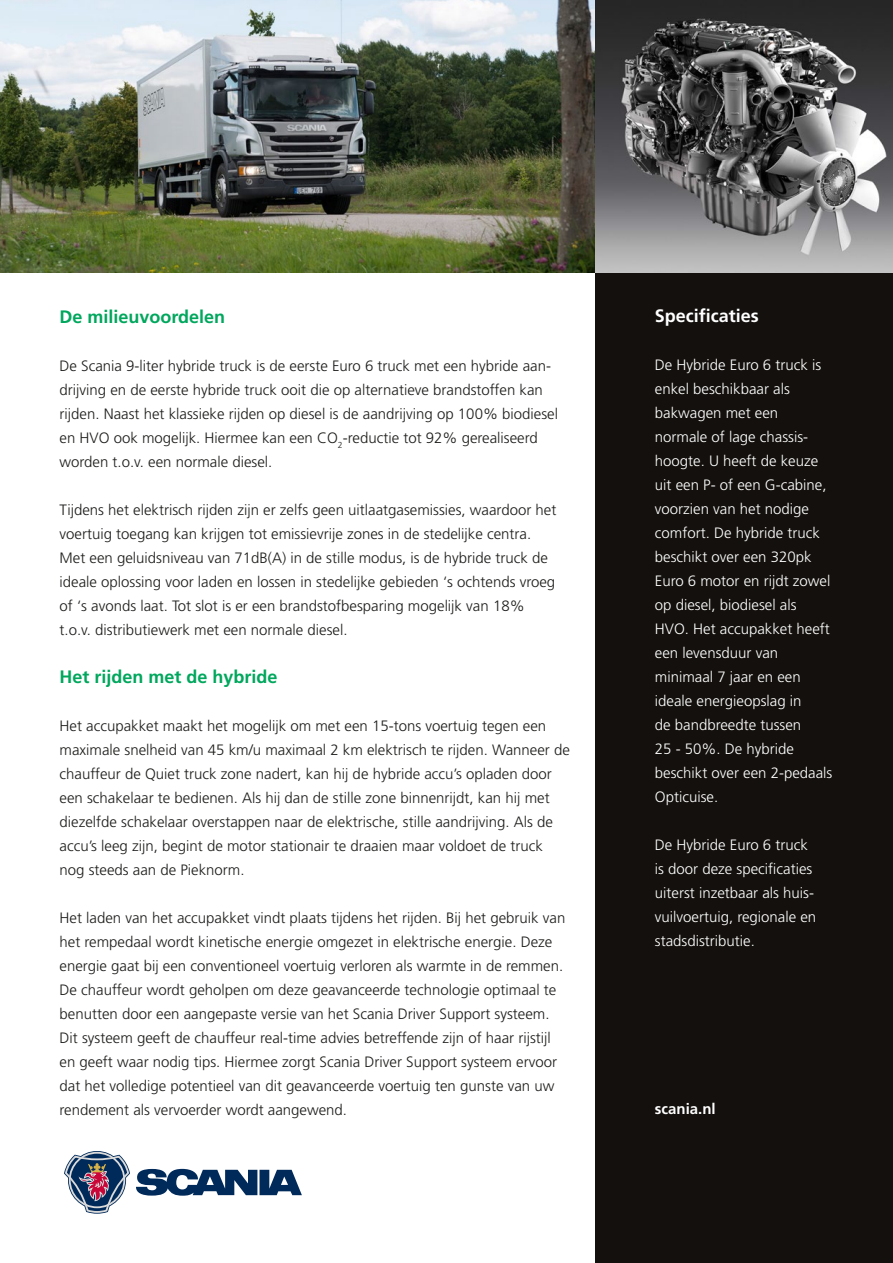
<style>
.page{position:relative;width:893px;height:1263px;background:#fff}
.page>*{position:absolute;margin:0;border:0;box-sizing:border-box;transform-origin:0 0}
.t1{font:700 18px "Frutiger LT Std";color:#00a75d}
.t2{font:700 18px "Frutiger LT Std";color:#fff}
.t3{font:300 15px/24px "Frutiger LT Std";color:#1d1d1b}
.t4{font:300 15px/24px "Frutiger LT Std";color:#fff}
.t5{font:700 15px "Frutiger LT Std";color:#fff}
</style>
<div class="page">
<svg style="left:64px;top:1151px;width:238px;height:62px"></svg>
<img style="left:0;top:0;width:595px;height:273px">
<svg style="left:595px;top:0;width:298px;height:1263px;background:#252220"></svg>
<p class="t1" style="left:60px;top:306px;width:167px">De milieuvoordelen</p>
<p class="t3" style="left:60px;top:354px;width:500px">De Scania 9-liter hybride truck is de eerste Euro 6 truck met een hybride aan&shy;drijving en de eerste hybride truck ooit die op alternatieve brandstoffen kan rijden. Naast het klassieke rijden op diesel is de aandrijving op 100% biodiesel en HVO ook mogelijk. Hiermee kan een CO<sub>2</sub>-reductie tot 92% gerealiseerd worden t.o.v. een normale diesel.</p>
<p class="t3" style="left:60px;top:498px;width:498px">Tijdens het elektrisch rijden zijn er zelfs geen uitlaatgasemissies, waardoor het voertuig toegang kan krijgen tot emissievrije zones in de stedelijke centra.<br>Met een geluidsniveau van 71dB(A) in de stille modus, is de hybride truck de ideale oplossing voor laden en lossen in stedelijke gebieden ‘s ochtends vroeg of ‘s avonds laat. Tot slot is er een brandstofbesparing mogelijk van 18% t.o.v. distributiewerk met een normale diesel.</p>
<p class="t1" style="left:60px;top:666px;width:220px">Het rijden met de hybride</p>
<p class="t3" style="left:60px;top:714px;width:512px">Het accupakket maakt het mogelijk om met een 15-tons voertuig tegen een maximale snelheid van 45 km/u maximaal 2 km elektrisch te rijden. Wanneer de chauffeur de Quiet truck zone nadert, kan hij de hybride accu’s opladen door een schakelaar te bedienen. Als hij dan de stille zone binnenrijdt, kan hij met diezelfde schakelaar overstappen naar de elektrische, stille aandrijving. Als de accu’s leeg zijn, begint de motor stationair te draaien maar voldoet de truck nog steeds aan de Pieknorm.</p>
<p class="t3" style="left:60px;top:906px;width:507px">Het laden van het accupakket vindt plaats tijdens het rijden. Bij het gebruik van het rempedaal wordt kinetische energie omgezet in elektrische energie. Deze energie gaat bij een conventioneel voertuig verloren als warmte in de remmen.<br>De chauffeur wordt geholpen om deze geavanceerde technologie optimaal te benutten door een aangepaste versie van het Scania Driver Support systeem.<br>Dit systeem geeft de chauffeur real-time advies betreffende zijn of haar rijstijl en geeft waar nodig tips. Hiermee zorgt Scania Driver Support systeem ervoor dat het volledige potentieel van dit geavanceerde voertuig ten gunste van uw rendement als vervoerder wordt aangewend.</p>
<p class="t2" style="left:655px;top:305px;width:106px">Specificaties</p>
<p class="t4" style="left:655px;top:353px;width:179px">De Hybride Euro 6 truck is enkel beschikbaar als bakwagen met een normale of lage chassis&shy;hoogte. U heeft de keuze uit een P- of een G-cabine, voorzien van het nodige comfort. De hybride truck beschikt over een 320pk<br>Euro 6 motor en rijdt zowel op diesel, biodiesel als<br>HVO. Het accupakket heeft een levensduur van minimaal 7 jaar en een ideale energieopslag in<br>de bandbreedte tussen<br>25 - 50%. De hybride beschikt over een 2-pedaals<br>Opticuise.</p>
<p class="t4" style="left:655px;top:833px;width:163px">De Hybride Euro 6 truck is door deze specificaties uiterst inzetbaar als huis&shy;vuilvoertuig, regionale en stadsdistributie.</p>
<p class="t5" style="left:655px;top:1100px;width:62px">scania.nl</p>
</div>
